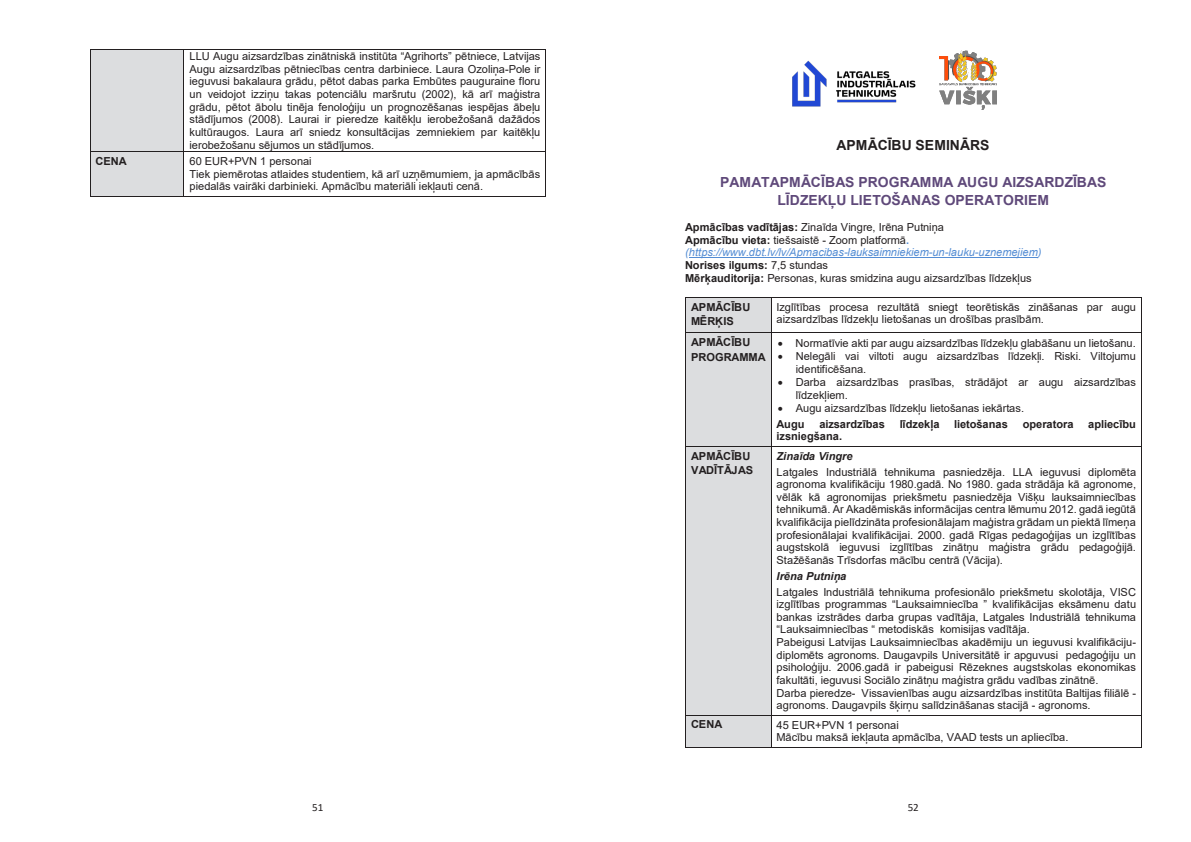
<style>
.page{position:relative;width:1191px;height:842px;background:#fff}
.page>*{position:absolute;margin:0;border:0;box-sizing:border-box;transform-origin:0 0}
.t1{font:700 13.9px/18.2px "Arial";color:#5f497a;text-align:center}
.t2{font:700 13.9px "Arial";color:#231f20}
.t3{font:11px/12.7px "Arial";color:#231f20}
.t4{font:700 11px/14.4px "Arial";color:#231f20}
.t5{font:11px "Calibri";color:#231f20}
.s1{font-weight:700}
.s2{font-weight:700;color:#548dd4}
.s3{font-style:italic;color:#548dd4}
.s4{font-weight:700;font-style:italic}
</style>
<div class="page">
<div style="left:90px;top:50px;width:94px;height:101px;background:#dcdddf"></div>
<hr style="left:90px;top:50px;width:94px;height:1px;background:#231f20">
<hr style="left:184px;top:50px;width:361px;height:1px;background:#231f20">
<hr style="left:90px;top:50px;width:1px;height:101px;background:#231f20">
<hr style="left:184px;top:50px;width:1px;height:101px;background:#231f20">
<hr style="left:545px;top:50px;width:1px;height:101px;background:#231f20">
<div style="left:90px;top:152px;width:94px;height:44px;background:#dcdddf"></div>
<hr style="left:90px;top:151px;width:94px;height:1px;background:#231f20">
<hr style="left:184px;top:151px;width:361px;height:1px;background:#231f20">
<hr style="left:90px;top:152px;width:1px;height:44px;background:#231f20">
<hr style="left:90px;top:196px;width:94px;height:1px;background:#231f20">
<hr style="left:184px;top:152px;width:1px;height:44px;background:#231f20">
<hr style="left:184px;top:196px;width:361px;height:1px;background:#231f20">
<hr style="left:545px;top:152px;width:1px;height:44px;background:#231f20">
<hr style="left:689px;top:257px;width:348px;height:1px;background:#548dd4">
<div style="left:686px;top:298px;width:85px;height:35px;background:#dcdddf"></div>
<hr style="left:686px;top:297px;width:85px;height:1px;background:#231f20">
<hr style="left:771px;top:297px;width:369px;height:1px;background:#231f20">
<hr style="left:685px;top:298px;width:1px;height:35px;background:#231f20">
<hr style="left:771px;top:298px;width:1px;height:35px;background:#231f20">
<hr style="left:1140px;top:298px;width:1px;height:35px;background:#231f20">
<div style="left:686px;top:333px;width:85px;height:113px;background:#dcdddf"></div>
<hr style="left:686px;top:333px;width:85px;height:1px;background:#231f20">
<hr style="left:771px;top:333px;width:369px;height:1px;background:#231f20">
<hr style="left:685px;top:333px;width:1px;height:113px;background:#231f20">
<hr style="left:771px;top:333px;width:1px;height:113px;background:#231f20">
<hr style="left:1140px;top:333px;width:1px;height:113px;background:#231f20">
<div style="left:686px;top:447px;width:85px;height:268px;background:#dcdddf"></div>
<hr style="left:686px;top:446px;width:85px;height:1px;background:#231f20">
<hr style="left:771px;top:446px;width:369px;height:1px;background:#231f20">
<hr style="left:685px;top:447px;width:1px;height:268px;background:#231f20">
<hr style="left:771px;top:447px;width:1px;height:268px;background:#231f20">
<hr style="left:1140px;top:447px;width:1px;height:268px;background:#231f20">
<div style="left:686px;top:715px;width:85px;height:32px;background:#dcdddf"></div>
<hr style="left:686px;top:715px;width:85px;height:1px;background:#231f20">
<hr style="left:771px;top:715px;width:369px;height:1px;background:#231f20">
<hr style="left:685px;top:715px;width:1px;height:32px;background:#231f20">
<hr style="left:686px;top:747px;width:85px;height:1px;background:#231f20">
<hr style="left:771px;top:715px;width:1px;height:32px;background:#231f20">
<hr style="left:771px;top:747px;width:369px;height:1px;background:#231f20">
<hr style="left:1140px;top:715px;width:1px;height:32px;background:#231f20">
<img style="left:792px;top:60px;width:124px;height:47px">
<img style="left:939px;top:50px;width:57px;height:59px">
<p class="t3" style="left:189px;top:50px;width:352px;text-align:justify">LLU Augu aizsardzības zinātniskā institūta “Agrihorts” pētniece, Latvijas Augu aizsardzības pētniecības centra darbiniece. Laura Ozoliņa-Pole ir ieguvusi bakalaura grādu, pētot dabas parka Embūtes pauguraine floru un veidojot izziņu takas potenciālu maršrutu (2002), kā arī maģistra grādu, pētot ābolu tinēja fenoloģiju un prognozēšanas iespējas ābeļu stādījumos (2008). Laurai ir pieredze kaitēkļu ierobežošanā dažādos kultūraugos. Laura arī sniedz konsultācijas zemniekiem par kaitēkļu ierobežošanu sējumos un stādījumos.</p>
<p class="t4" style="left:96px;top:154px;width:33px">CENA</p>
<p class="t3" style="left:189px;top:155px;width:352px">60 EUR+PVN 1 personai<br>Tiek piemērotas atlaides studentiem, kā arī uzņēmumiem, ja apmācībās piedalās vairāki darbinieki. Apmācību materiāli iekļauti cenā.</p>
<p class="t5" style="left:312px;top:800px;width:13px">51</p>
<p class="t2" style="left:836px;top:135px;width:154px">APMĀCĪBU SEMINĀRS</p>
<p class="t1" style="left:720px;top:173px;width:388px">PAMATAPMĀCĪBAS PROGRAMMA AUGU AIZSARDZĪBAS<br>LĪDZEKĻU LIETOŠANAS OPERATORIEM</p>
<p class="t3" style="left:685px;top:221px;width:358px"><span class="s1">Apmācības vadītājas:</span> Zinaīda Vingre, Irēna Putniņa<br><span class="s1">Apmācību vieta:</span> tiešsaistē - Zoom platformā<span class="s2">. </span><span class="s3">(https://www.dbt.lv/lv/Apmacibas-lauksaimniekiem-un-lauku-uznemejiem)<br></span><span class="s1">Norises ilgums:</span> 7,5 stundas<br><span class="s1">Mērķauditorija:</span> Personas, kuras smidzina augu aizsardzības līdzekļus</p>
<p class="t4" style="left:691px;top:300px;width:61px">APMĀCĪBU<br>MĒRĶIS</p>
<p class="t3" style="left:776px;top:301px;width:361px">Izglītības procesa rezultātā sniegt teorētiskās zināšanas par augu aizsardzības līdzekļu lietošanas un drošības prasībām.</p>
<p class="t4" style="left:691px;top:335px;width:76px">APMĀCĪBU<br>PROGRAMMA</p>
<p class="t3" style="left:777px;top:337px;width:360px">• Normatīvie akti par augu aizsardzības līdzekļu glabāšanu un lietošanu.</p>
<p class="t3" style="left:795px;top:350px;width:342px;text-indent:-18px">• Nelegāli vai viltoti augu aizsardzības līdzekļi. Riski. Viltojumu identificēšana.</p>
<p class="t3" style="left:795px;top:376px;width:342px;text-indent:-18px">• Darba aizsardzības prasības, strādājot ar augu aizsardzības līdzekļiem.</p>
<p class="t3" style="left:776px;top:401px;width:249px;line-height:15.6px">• Augu aizsardzības līdzekļu lietošanas iekārtas.<br><span class="s1">Augu</span></p>
<p class="t4" style="left:819px;top:417px;width:67px">aizsardzības</p>
<p class="t4" style="left:899px;top:417px;width:41px">līdzekļa</p>
<p class="t4" style="left:954px;top:417px;width:55px">lietošanas</p>
<p class="t4" style="left:1022px;top:417px;width:52px">operatora</p>
<p class="t4" style="left:1088px;top:417px;width:49px">apliecību</p>
<p class="t4" style="left:776px;top:429px;width:67px">izsniegšana.</p>
<p class="t4" style="left:691px;top:449px;width:64px">APMĀCĪBU<br>VADĪTĀJAS</p>
<p class="t3" style="left:776px;top:448px;width:361px;line-height:15.8px"><span class="s4">Zinaīda Vingre<br></span>Latgales Industriālā tehnikuma pasniedzēja. LLA ieguvusi diplomēta</p>
<p class="t3" style="left:776px;top:478px;width:361px;text-align:justify">agronoma kvalifikāciju 1980.gadā. No 1980. gada strādāja kā agronome, vēlāk kā agronomijas priekšmetu pasniedzēja Višķu lauksaimniecības tehnikumā. Ar Akadēmiskās informācijas centra lēmumu 2012. gadā iegūtā kvalifikācija pielīdzināta profesionālajam maģistra grādam un piektā līmeņa profesionālajai kvalifikācijai. 2000. gadā Rīgas pedagoģijas un izglītības augstskolā ieguvusi izglītības zinātņu maģistra grādu pedagoģijā.<br>Stažēšanās Trīsdorfas mācību centrā (Vācija).</p>
<p class="t3" style="left:776px;top:568px;width:361px;line-height:15.8px"><span class="s4">Irēna Putniņa<br></span>Latgales Industriālā tehnikuma profesionālo priekšmetu skolotāja, VISC</p>
<p class="t3" style="left:776px;top:598px;width:361px">izglītības programmas “Lauksaimniecība ” kvalifikācijas eksāmenu datu bankas izstrādes darba grupas vadītāja, Latgales Industriālā tehnikuma “Lauksaimniecības “ metodiskās komisijas vadītāja.<br>Pabeigusi Latvijas Lauksaimniecības akadēmiju un ieguvusi kvalifikāciju&shy;diplomēts agronoms. Daugavpils Universitātē ir apguvusi pedagoģiju un psiholoģiju. 2006.gadā ir pabeigusi Rēzeknes augstskolas ekonomikas fakultāti, ieguvusi Sociālo zinātņu maģistra grādu vadības zinātnē.<br>Darba pieredze- Vissavienības augu aizsardzības institūta Baltijas filiālē - agronoms. Daugavpils šķirņu salīdzināšanas stacijā - agronoms.</p>
<p class="t4" style="left:691px;top:717px;width:33px">CENA</p>
<p class="t3" style="left:776px;top:718px;width:293px">45 EUR+PVN 1 personai<br>Mācību maksā iekļauta apmācība, VAAD tests un apliecība.</p>
<p class="t5" style="left:907px;top:800px;width:13px">52</p>
</div>
